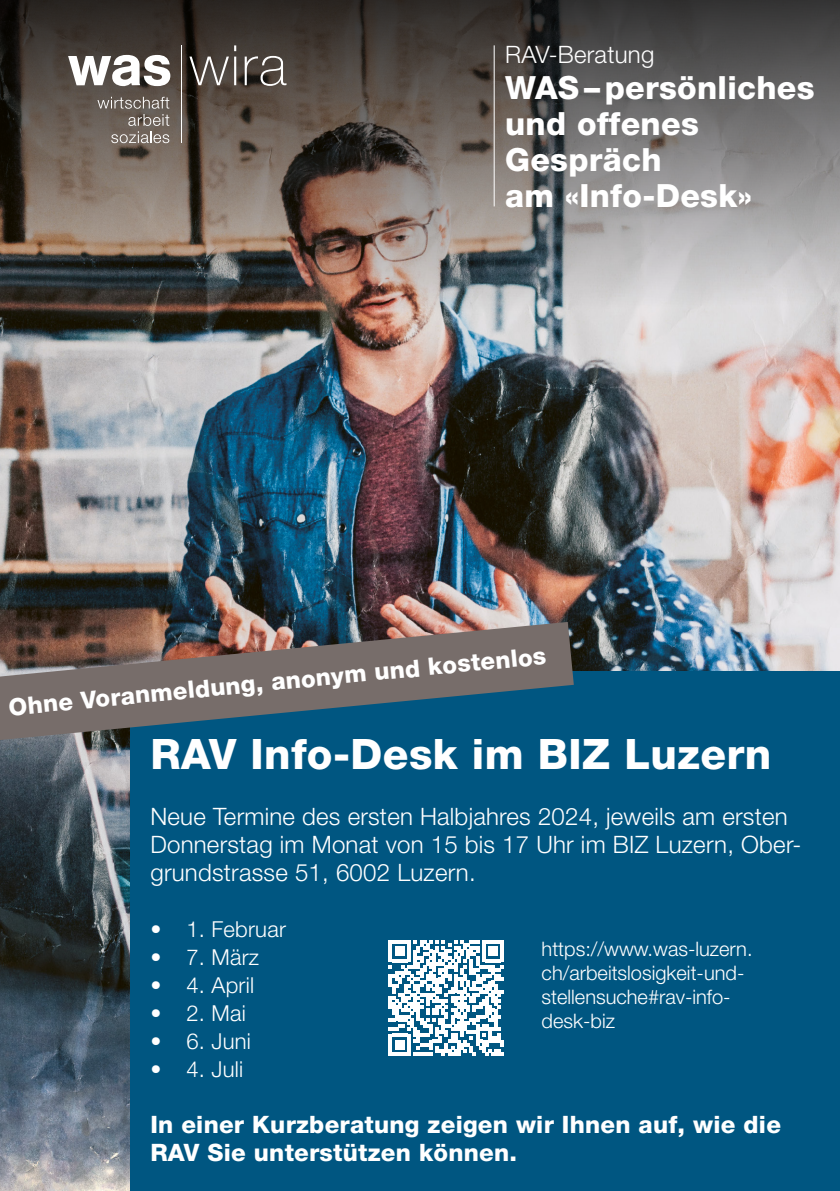
<style>
.page{position:relative;width:840px;height:1191px;background:#fff}
.page>*{position:absolute;margin:0;border:0;box-sizing:border-box;transform-origin:0 0}
.t1{font:800 42px "Helvetica Neue LT Pro";letter-spacing:.01em;color:#fff}
.t2{font:800 32px/36px "Helvetica Neue LT Pro";letter-spacing:.01em;color:#fff}
.t3{font:300 24px/28px "Helvetica Neue LT Pro";letter-spacing:.01em;color:#fff}
.t4{font:800 24px/28px "Helvetica Neue LT Pro";letter-spacing:.01em;color:#fff}
.t5{font:300 22px "Helvetica Neue LT Pro";letter-spacing:.01em;color:#fff}
.t6{font:300 20px/24px "Helvetica Neue LT Pro";color:#fff}
</style>
<div class="page">
<svg style="left:0;top:918px;width:130px;height:273px;background:#535e68"></svg>
<img style="left:0;top:0;width:839px;height:918px">
<div style="left:130px;top:671px;width:709px;height:520px;background:#005681"></div>
<svg style="left:388px;top:940px;width:115px;height:115px"></svg>
<svg style="left:0;top:622px;width:573px;height:118px;fill:#776d6a"></svg>
<hr style="left:493px;top:45px;width:1px;height:161px;background:#fff">
<svg style="left:97px;top:97px;width:72px;height:46px;background:#7f766e"></svg>
<svg style="left:189px;top:57px;width:40px;height:28px"></svg>
<hr style="left:234px;top:57px;width:2px;height:28px;background:#fff">
<svg style="left:234px;top:45px;width:2px;height:6px"></svg>
<svg style="left:244px;top:56px;width:42px;height:30px"></svg>
<hr style="left:181px;top:45px;width:1px;height:98px;background:#fff">
<svg style="left:68px;top:55px;width:102px;height:31px"></svg>
<p class="t3" style="left:505px;top:39px;width:151px">RAV-Beratung</p>
<p class="t2" style="left:505px;top:69px;width:311px">WAS–persönliches und offenes<br>Gespräch</p>
<p class="t2" style="left:505px;top:177px;width:248px">am «Info-Desk»</p>
<p class="t4" style="left:7px;top:691px;width:541px;rotate:-5deg">Ohne Voranmeldung, anonym und kostenlos</p>
<p class="t1" style="left:150px;top:729px;width:622px">RAV Info-Desk im BIZ Luzern</p>
<p class="t3" style="left:150px;top:802px;width:652px">Neue Termine des ersten Halbjahres 2024, jeweils am ersten<br>Donnerstag im Monat von 15 bis 17 Uhr im BIZ Luzern, Ober&shy;grundstrasse 51, 6002 Luzern.</p>
<p class="t5" style="left:150px;top:916px;width:137px">• 1. Februar</p>
<p class="t5" style="left:150px;top:944px;width:110px">• 7. März</p>
<p class="t5" style="left:150px;top:972px;width:105px">• 4. April</p>
<p class="t5" style="left:150px;top:1000px;width:97px">• 2. Mai</p>
<p class="t5" style="left:150px;top:1028px;width:102px">• 6. Juni</p>
<p class="t5" style="left:150px;top:1056px;width:94px">• 4. Juli</p>
<p class="t4" style="left:150px;top:1110px;width:631px">In einer Kurzberatung zeigen wir Ihnen auf, wie die<br>RAV Sie unterstützen können.</p>
<p class="t6" style="left:541px;top:937px;width:212px">https://www.was-luzern. ch/arbeitslosigkeit-und&shy;stellensuche#rav-info&shy;desk-biz</p>
</div>
